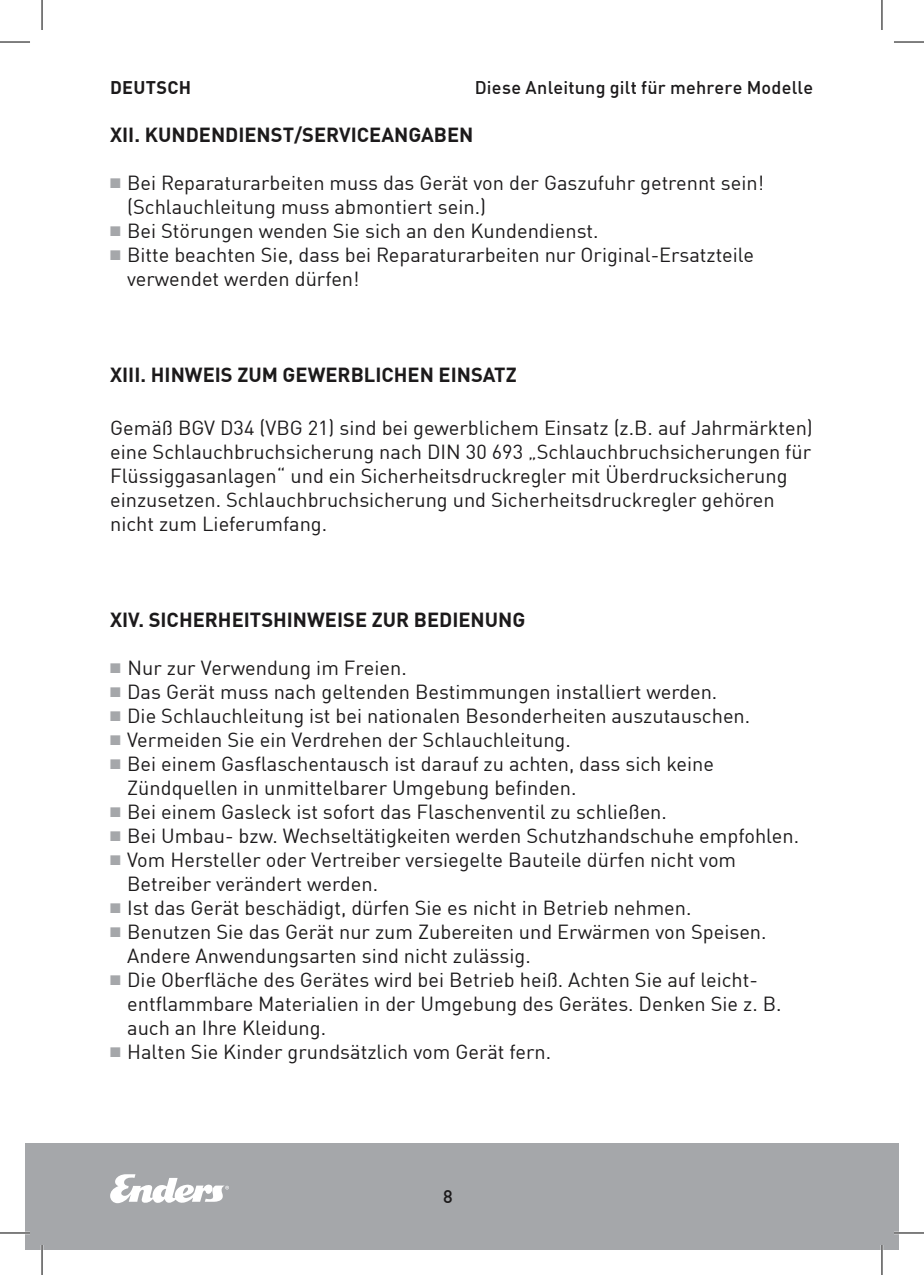
<style>
.page{position:relative;width:924px;height:1275px;background:#fff}
.page>*{position:absolute;margin:0;border:0;box-sizing:border-box;transform-origin:0 0}
.t1{font:20px/24px "DIN Offc";color:#1c1a1b}
.t2{font:700 20px "DIN Offc";color:#1c1a1b}
.t3{font:500 18px "DIN Offc";letter-spacing:.015em;color:#1c1a1b}
.t4{font:700 18px "DIN Offc";letter-spacing:.015em;color:#1c1a1b}
.s1{color:#a5a7aa}
</style>
<div class="page">
<div style="left:25px;top:1143px;width:873px;height:107px;background:#a5a7aa"></div>
<svg style="left:110px;top:1174px;width:119px;height:30px"></svg>
<hr style="left:0;top:1231px;width:30px;height:3px;background:#fff">
<hr style="left:893px;top:1231px;width:30px;height:3px;background:#fff">
<hr style="left:41px;top:1245px;width:2px;height:30px;background:#fff">
<hr style="left:880px;top:1245px;width:2px;height:30px;background:#fff">
<hr style="left:0;top:42px;width:30px;height:1px;background:#000">
<hr style="left:893px;top:42px;width:30px;height:1px;background:#000">
<hr style="left:0;top:1232px;width:30px;height:1px;background:#000">
<hr style="left:893px;top:1232px;width:30px;height:1px;background:#000">
<hr style="left:42px;top:0;width:1px;height:30px;background:#000">
<hr style="left:42px;top:1245px;width:1px;height:30px;background:#000">
<hr style="left:881px;top:0;width:1px;height:30px;background:#000">
<hr style="left:881px;top:1245px;width:1px;height:30px;background:#000">
<p class="t4" style="left:110px;top:75px;width:83px">DEUTSCH</p>
<p class="t3" style="left:474px;top:76px;width:340px">Diese Anleitung gilt für mehrere Modelle</p>
<p class="t2" style="left:110px;top:122px;width:364px">XII. KUNDENDIENST/SERVICEANGABEN</p>
<p class="t1" style="left:127px;top:171px;width:638px;text-indent:-17px"><span class="s1">■</span> Bei Reparaturarbeiten muss das Gerät von der Gaszufuhr getrennt sein! (Schlauchleitung muss abmontiert sein.)</p>
<p class="t1" style="left:110px;top:219px;width:489px"><span class="s1">■</span> Bei Störungen wenden Sie sich an den Kundendienst.</p>
<p class="t1" style="left:127px;top:243px;width:628px;text-indent:-17px"><span class="s1">■</span> Bitte beachten Sie, dass bei Reparaturarbeiten nur Original-Ersatzteile verwendet werden dürfen!</p>
<p class="t2" style="left:110px;top:362px;width:408px">XIII. HINWEIS ZUM GEWERBLICHEN EINSATZ</p>
<p class="t1" style="left:110px;top:416px;width:704px">Gemäß BGV D34 (VBG 21) sind bei gewerblichem Einsatz (z.B. auf Jahrmärkten) eine Schlauchbruchsicherung nach DIN 30 693 „Schlauchbruchsicherungen für Flüssiggasanlagen“ und ein Sicherheitsdruckregler mit Überdrucksicherung einzusetzen. Schlauchbruchsicherung und Sicherheitsdruckregler gehören nicht zum Lieferumfang.</p>
<p class="t2" style="left:110px;top:607px;width:416px">XIV. SICHERHEITSHINWEISE ZUR BEDIENUNG</p>
<p class="t1" style="left:110px;top:656px;width:298px"><span class="s1">■</span> Nur zur Verwendung im Freien.</p>
<p class="t1" style="left:110px;top:680px;width:608px"><span class="s1">■</span> Das Gerät muss nach geltenden Bestimmungen installiert werden.</p>
<p class="t1" style="left:110px;top:704px;width:641px"><span class="s1">■</span> Die Schlauchleitung ist bei nationalen Besonderheiten auszutauschen.</p>
<p class="t1" style="left:110px;top:728px;width:462px"><span class="s1">■</span> Vermeiden Sie ein Verdrehen der Schlauchleitung.</p>
<p class="t1" style="left:127px;top:752px;width:588px;text-indent:-17px"><span class="s1">■</span> Bei einem Gasflaschentausch ist darauf zu achten, dass sich keine<br>Zündquellen in unmittelbarer Umgebung befinden.</p>
<p class="t1" style="left:110px;top:800px;width:558px"><span class="s1">■</span> Bei einem Gasleck ist sofort das Flaschenventil zu schließen.</p>
<p class="t1" style="left:110px;top:824px;width:690px"><span class="s1">■</span> Bei Umbau- bzw. Wechseltätigkeiten werden Schutzhandschuhe empfohlen.</p>
<p class="t1" style="left:127px;top:848px;width:610px;text-indent:-17px"><span class="s1">■</span> Vom Hersteller oder Vertreiber versiegelte Bauteile dürfen nicht vom<br>Betreiber verändert werden.</p>
<p class="t1" style="left:110px;top:896px;width:582px"><span class="s1">■</span> Ist das Gerät beschädigt, dürfen Sie es nicht in Betrieb nehmen.</p>
<p class="t1" style="left:127px;top:920px;width:640px;text-indent:-17px"><span class="s1">■</span> Benutzen Sie das Gerät nur zum Zubereiten und Erwärmen von Speisen.<br>Andere Anwendungsarten sind nicht zulässig.</p>
<p class="t1" style="left:127px;top:968px;width:655px;text-indent:-17px"><span class="s1">■</span> Die Oberfläche des Gerätes wird bei Betrieb heiß. Achten Sie auf leicht&shy;entflammbare Materialien in der Umgebung des Gerätes. Denken Sie z. B. auch an Ihre Kleidung.</p>
<p class="t1" style="left:110px;top:1040px;width:442px"><span class="s1">■</span> Halten Sie Kinder grundsätzlich vom Gerät fern.</p>
<p class="t3" style="left:443px;top:1185px;width:11px">8</p>
</div>
